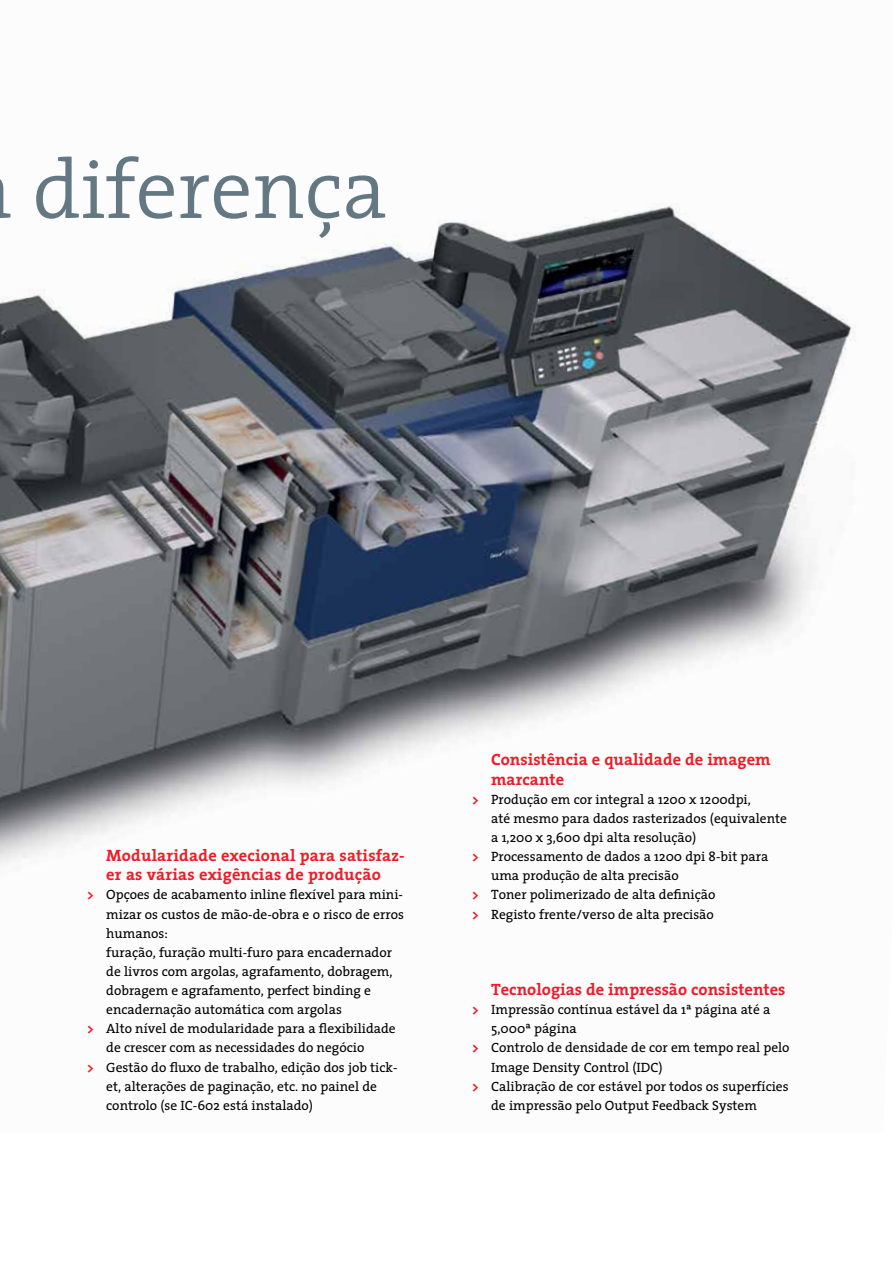
<style>
.page{position:relative;width:893px;height:1263px;background:#fff}
.page>*{position:absolute;margin:0;border:0;box-sizing:border-box;transform-origin:0 0}
.t1{font:300 84px "The Serif";color:#647883}
.t2{font:700 16.5px/19.2px "The Serif";color:#ed1c29}
.t3{font:13.5px "The Serif";color:#000}
.s1{font-weight:700;color:#ed1c29}
</style>
<div class="page">
<img style="left:0;top:203px;width:856px;height:662px">
<h1 class="t1" style="left:33px;top:136px;width:356px">diferença</h1>
<p class="t2" style="left:106px;top:846px;width:300px">Modularidade execional para satisfaz&shy;er as várias exigências de produção</p>
<p class="t3" style="left:87px;top:886px;width:317px"><span class="s1">&gt;</span> Opçoes de acabamento inline flexível para mini-</p>
<p class="t3" style="left:106px;top:905px;width:299px">mizar os custos de mão-de-obra e o risco de erros</p>
<p class="t3" style="left:106px;top:924px;width:63px">humanos:</p>
<p class="t3" style="left:106px;top:943px;width:287px">furação, furação multi-furo para encadernador</p>
<p class="t3" style="left:106px;top:963px;width:288px">de livros com argolas, agrafamento, dobragem,</p>
<p class="t3" style="left:106px;top:982px;width:266px">dobragem e agrafamento, perfect binding e</p>
<p class="t3" style="left:106px;top:1001px;width:237px">encadernação automática com argolas</p>
<p class="t3" style="left:87px;top:1020px;width:310px"><span class="s1">&gt;</span> Alto nível de modularidade para a flexibilidade</p>
<p class="t3" style="left:106px;top:1039px;width:260px">de crescer com as necessidades do negócio</p>
<p class="t3" style="left:87px;top:1058px;width:312px"><span class="s1">&gt;</span> Gestão do fluxo de trabalho, edição dos job tick-</p>
<p class="t3" style="left:106px;top:1077px;width:272px">et, alterações de paginação, etc. no painel de</p>
<p class="t3" style="left:106px;top:1096px;width:208px">controlo (se IC-602 está instalado)</p>
<p class="t2" style="left:491px;top:750px;width:281px">Consistência e qualidade de imagem marcante</p>
<p class="t3" style="left:472px;top:790px;width:280px"><span class="s1">&gt;</span> Produção em cor integral a 1200 x 1200dpi,</p>
<p class="t3" style="left:491px;top:810px;width:297px">até mesmo para dados rasterizados (equivalente</p>
<p class="t3" style="left:491px;top:829px;width:207px">a 1,200 x 3,600 dpi alta resolução)</p>
<p class="t3" style="left:472px;top:848px;width:298px"><span class="s1">&gt;</span> Processamento de dados a 1200 dpi 8-bit para</p>
<p class="t3" style="left:491px;top:867px;width:189px">uma produção de alta precisão</p>
<p class="t3" style="left:472px;top:886px;width:245px"><span class="s1">&gt;</span> Toner polimerizado de alta definição</p>
<p class="t3" style="left:472px;top:905px;width:243px"><span class="s1">&gt;</span> Registo frente/verso de alta precisão</p>
<p class="t2" style="left:491px;top:980px;width:296px">Tecnologias de impressão consistentes</p>
<p class="t3" style="left:472px;top:1001px;width:300px"><span class="s1">&gt;</span> Impressão contínua estável da 1ª página até a</p>
<p class="t3" style="left:491px;top:1020px;width:87px">5,000ª página</p>
<p class="t3" style="left:472px;top:1039px;width:319px"><span class="s1">&gt;</span> Controlo de densidade de cor em tempo real pelo</p>
<p class="t3" style="left:491px;top:1058px;width:173px">Image Density Control (IDC)</p>
<p class="t3" style="left:472px;top:1077px;width:318px"><span class="s1">&gt;</span> Calibração de cor estável por todos os superfícies</p>
<p class="t3" style="left:491px;top:1097px;width:267px">de impressão pelo Output Feedback System</p>
</div>
